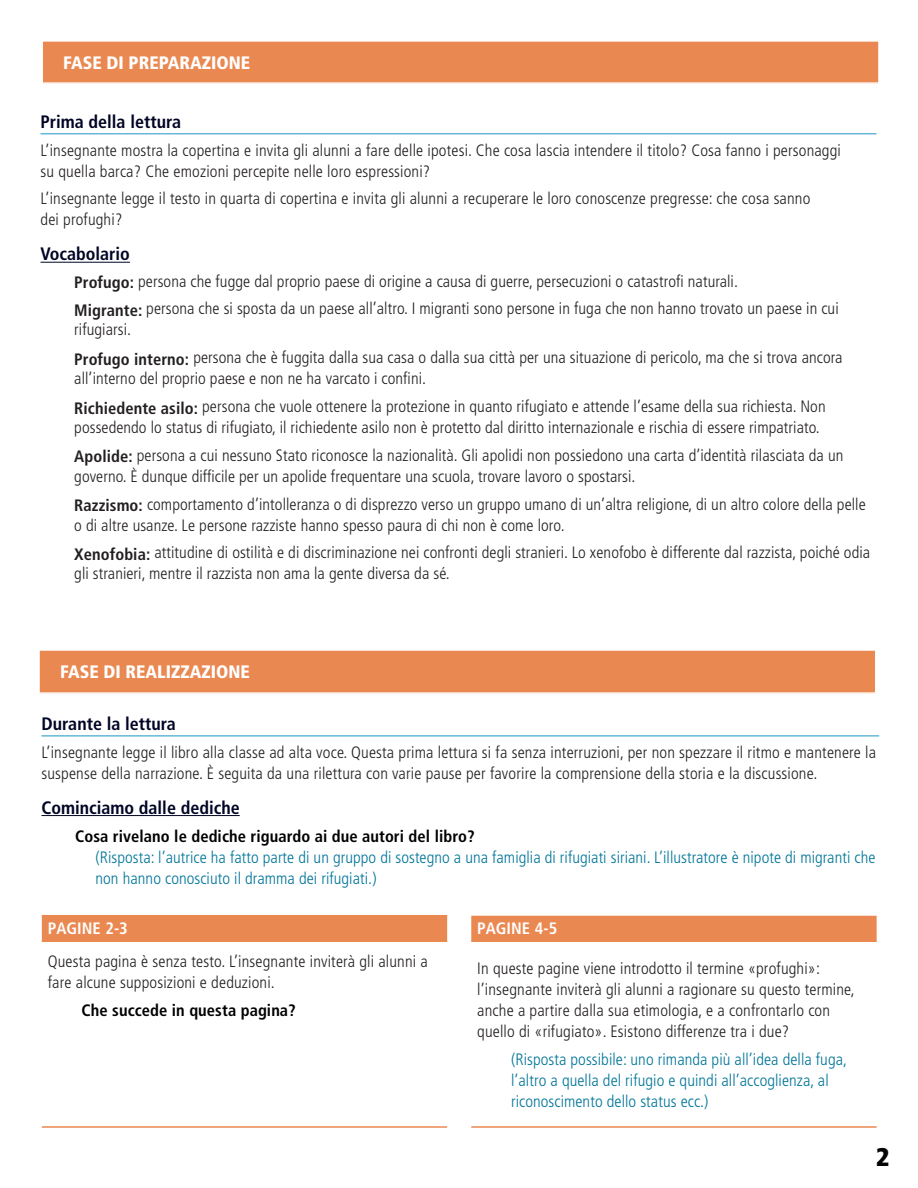
<style>
.page{position:relative;width:918px;height:1188px;background:#fff}
.page>*{position:absolute;margin:0;border:0;box-sizing:border-box;transform-origin:0 0}
.t1{font:900 condensed 25.5px "Frutiger LT Std";color:#040503}
.t2{font:700 condensed 18px "Frutiger LT Std";color:#000424}
.t3{font:900 condensed 18px "Frutiger LT Std";color:#fff}
.t4{font:300 condensed 16.5px/21px "Frutiger LT Std";letter-spacing:.005em;color:#231f20}
.t5{font:300 condensed 16.5px/21px "Frutiger LT Std";letter-spacing:.005em;color:#007598}
.t6{font:700 condensed 16.5px "Frutiger LT Std";letter-spacing:.005em;color:#000}
.t7{font:700 condensed 16.5px "Frutiger LT Std";color:#fff}
.s1{font-weight:700}
</style>
<div class="page">
<hr style="left:41px;top:735px;width:837px;height:1px;background:#65b8d9">
<hr style="left:41px;top:815px;width:199px;height:1px;background:#000424">
<div style="left:39px;top:650px;width:836px;height:43px;background:#ea8851"></div>
<div style="left:38px;top:649px;width:838px;height:44px;border:2px solid #fff"></div>
<hr style="left:40px;top:133px;width:836px;height:1px;background:#65b8d9">
<hr style="left:40px;top:262px;width:90px;height:1px;background:#000424">
<div style="left:42px;top:41px;width:836px;height:42px;background:#ea8851"></div>
<div style="left:41px;top:40px;width:838px;height:44px;border:2px solid #fff"></div>
<div style="left:42px;top:915px;width:834px;height:26px;background:#ea8851"></div>
<hr style="left:42px;top:914px;width:405px;height:2px;background:#ea8851">
<hr style="left:42px;top:940px;width:405px;height:1px;background:#ea8851">
<hr style="left:42px;top:1125px;width:405px;height:2px;background:#ea8851">
<hr style="left:471px;top:940px;width:405px;height:1px;background:#ea8851">
<hr style="left:471px;top:1125px;width:405px;height:2px;background:#ea8851">
<p class="t3" style="left:63px;top:52px;width:188px">FASE DI PREPARAZIONE</p>
<p class="t2" style="left:40px;top:111px;width:142px">Prima della lettura</p>
<p class="t4" style="left:40px;top:139px;width:801px">L’insegnante mostra la copertina e invita gli alunni a fare delle ipotesi. Che cosa lascia intendere il titolo? Cosa fanno i personaggi su quella barca? Che emozioni percepite nelle loro espressioni?</p>
<p class="t4" style="left:40px;top:188px;width:771px">L’insegnante legge il testo in quarta di copertina e invita gli alunni a recuperare le loro conoscenze pregresse: che cosa sanno dei profughi?</p>
<p class="t2" style="left:40px;top:243px;width:91px">Vocabolario</p>
<p class="t4" style="left:74px;top:267px;width:765px;line-height:27.8px"><span class="s1">Profugo:</span> persona che fugge dal proprio paese di origine a causa di guerre, persecuzioni o catastrofi naturali.<br><span class="s1">Migrante:</span> persona che si sposta da un paese all’altro. I migranti sono persone in fuga che non hanno trovato un paese in cui</p>
<p class="t4" style="left:74px;top:316px;width:769px;line-height:27.8px">rifugiarsi.<br><span class="s1">Profugo interno:</span> persona che è fuggita dalla sua casa o dalla sua città per una situazione di pericolo, ma che si trova ancora</p>
<p class="t4" style="left:74px;top:365px;width:752px;line-height:27.8px">all’interno del proprio paese e non ne ha varcato i confini.<br><span class="s1">Richiedente asilo:</span> persona che vuole ottenere la protezione in quanto rifugiato e attende l’esame della sua richiesta. Non</p>
<p class="t4" style="left:74px;top:413px;width:770px;line-height:27.8px">possedendo lo status di rifugiato, il richiedente asilo non è protetto dal diritto internazionale e rischia di essere rimpatriato.<br><span class="s1">Apolide:</span> persona a cui nessuno Stato riconosce la nazionalità. Gli apolidi non possiedono una carta d’identità rilasciata da un</p>
<p class="t4" style="left:74px;top:462px;width:792px;line-height:27.8px">governo. È dunque difficile per un apolide frequentare una scuola, trovare lavoro o spostarsi.<br><span class="s1">Razzismo:</span> comportamento d’intolleranza o di disprezzo verso un gruppo umano di un’altra religione, di un altro colore della pelle</p>
<p class="t4" style="left:74px;top:511px;width:797px;line-height:27.8px">o di altre usanze. Le persone razziste hanno spesso paura di chi non è come loro.<br><span class="s1">Xenofobia:</span> attitudine di ostilità e di discriminazione nei confronti degli stranieri. Lo xenofobo è differente dal razzista, poiché odia</p>
<p class="t4" style="left:74px;top:563px;width:377px">gli stranieri, mentre il razzista non ama la gente diversa da sé.</p>
<p class="t3" style="left:60px;top:661px;width:191px">FASE DI REALIZZAZIONE</p>
<p class="t2" style="left:41px;top:712px;width:136px">Durante la lettura</p>
<p class="t4" style="left:41px;top:741px;width:835px">L’insegnante legge il libro alla classe ad alta voce. Questa prima lettura si fa senza interruzioni, per non spezzare il ritmo e mantenere la suspense della narrazione. È seguita da una rilettura con varie pause per favorire la comprensione della storia e la discussione.</p>
<p class="t2" style="left:41px;top:796px;width:200px">Cominciamo dalle dediche</p>
<p class="t6" style="left:75px;top:825px;width:401px">Cosa rivelano le dediche riguardo ai due autori del libro?</p>
<p class="t5" style="left:95px;top:846px;width:781px">(Risposta: l’autrice ha fatto parte di un gruppo di sostegno a una famiglia di rifugiati siriani. L’illustratore è nipote di migranti che non hanno conosciuto il dramma dei rifugiati.)</p>
<p class="t7" style="left:48px;top:918px;width:81px">PAGINE 2-3</p>
<p class="t7" style="left:477px;top:918px;width:81px">PAGINE 4-5</p>
<p class="t4" style="left:48px;top:951px;width:381px">Questa pagina è senza testo. L’insegnante inviterà gli alunni a fare alcune supposizioni e deduzioni.</p>
<p class="t6" style="left:82px;top:1000px;width:216px">Che succede in questa pagina?</p>
<p class="t4" style="left:477px;top:957px;width:379px">In queste pagine viene introdotto il termine «profughi»: l’insegnante inviterà gli alunni a ragionare su questo termine, anche a partire dalla sua etimologia, e a confrontarlo con quello di «rifugiato». Esistono differenze tra i due?</p>
<p class="t5" style="left:511px;top:1048px;width:337px">(Risposta possibile: uno rimanda più all’idea della fuga, l’altro a quella del rifugio e quindi all’accoglienza, al riconoscimento dello status ecc.)</p>
<h1 class="t1" style="left:875px;top:1141px;width:15px">2</h1>
</div>
